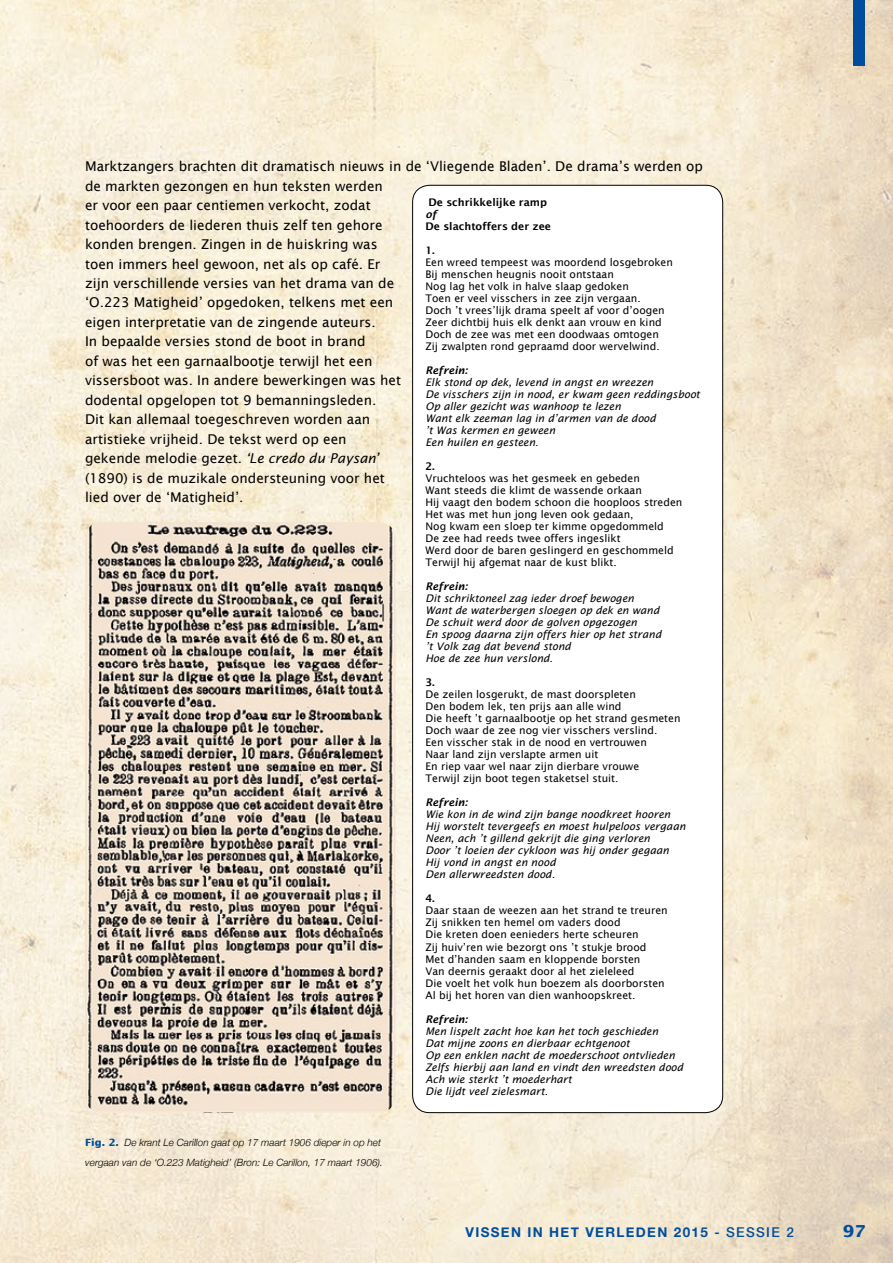
<style>
.page{position:relative;width:893px;height:1263px;background:#fff}
.page>*{position:absolute;margin:0;border:0;box-sizing:border-box;transform-origin:0 0}
.t1{font:700 16.5px "Lucida Sans";color:#004d9d}
.t2{font:13.5px/19.5px "Lucida Sans";color:#000}
.t3{font:700 13.5px "Helvetica Neue";letter-spacing:.1em;color:#004d9d}
.t4{font:10.5px/12px "Lucida Sans";color:#000}
.t5{font:italic 10.5px/12px "Lucida Sans";color:#000}
.t6{font:600 10.5px "Lucida Sans";color:#000}
.t7{font:italic 600 10.5px "Lucida Sans";color:#000}
.t8{font:italic 300 10.05px/19.5px "Helvetica Neue";color:#000}
.s1{font-family:"Lucida Sans Std";font-style:italic}
.s2{font-style:normal}
.s3{font-family:"Lucida Sans";font-weight:700;font-style:normal;color:#004d9d}
.s4{font-weight:500}
</style>
<div class="page">
<img style="left:0;top:0;width:893px;height:1263px">
<div style="left:853px;top:0;width:12px;height:66px;background:#004d9d"></div>
<img style="left:85px;top:522px;width:310px;height:591px">
<div style="left:413px;top:185px;width:310px;height:927px;background:#fff;border-radius:17px"></div>
<p class="t2" style="left:85px;top:156px;width:619px">Marktzangers brachten dit dramatisch nieuws in de ‘Vliegende Bladen’. De drama’s werden op de markten gezongen en hun teksten werden<br>er voor een paar centiemen verkocht, zodat<br>toehoorders de liederen thuis zelf ten gehore<br>konden brengen. Zingen in de huiskring was<br>toen immers heel gewoon, net als op café. Er<br>zijn verschillende versies van het drama van de<br>‘O.223 Matigheid’ opgedoken, telkens met een<br>eigen interpretatie van de zingende auteurs.<br>In bepaalde versies stond de boot in brand<br>of was het een garnaalbootje terwijl het een<br>vissersboot was. In andere bewerkingen was het<br>dodental opgelopen tot 9 bemanningsleden.<br>Dit kan allemaal toegeschreven worden aan<br>artistieke vrijheid. De tekst werd op een<br>gekende melodie gezet. <span class="s1">‘Le credo du Paysan’<br></span>(1890) is de muzikale ondersteuning voor het<br>lied over de ‘Matigheid’.</p>
<p class="t6" style="left:429px;top:197px;width:120px">De schrikkelijke ramp</p>
<p class="t7" style="left:426px;top:209px;width:12px">of</p>
<p class="t6" style="left:426px;top:221px;width:127px">De slachtoffers der zee</p>
<p class="t6" style="left:426px;top:245px;width:11px">1.</p>
<p class="t4" style="left:426px;top:257px;width:249px">Een wreed tempeest was moordend losgebroken Bij menschen heugnis nooit ontstaan<br>Nog lag het volk in halve slaap gedoken<br>Toen er veel visschers in zee zijn vergaan.<br>Doch ’t vrees’lijk drama speelt af voor d’oogen Zeer dichtbij huis elk denkt aan vrouw en kind Doch de zee was met een doodwaas omtogen Zij zwalpten rond gepraamd door wervelwind.</p>
<p class="t7" style="left:426px;top:365px;width:44px">Refrein:</p>
<p class="t5" style="left:426px;top:377px;width:276px">Elk stond op dek, levend in angst en wreezen<br>De visschers zijn in nood, er kwam geen reddingsboot Op aller gezicht was wanhoop te lezen<br>Want elk zeeman lag in d’armen van de dood<br>’t Was kermen en geween<br>Een huilen en gesteen.</p>
<p class="t6" style="left:426px;top:461px;width:11px">2.</p>
<p class="t4" style="left:426px;top:473px;width:258px">Vruchteloos was het gesmeek en gebeden<br>Want steeds die klimt de wassende orkaan<br>Hij vaagt den bodem schoon die hooploos streden Het was met hun jong leven ook gedaan,<br>Nog kwam een sloep ter kimme opgedommeld<br>De zee had reeds twee offers ingeslikt<br>Werd door de baren geslingerd en geschommeld Terwijl hij afgemat naar de kust blikt.</p>
<p class="t7" style="left:426px;top:581px;width:44px">Refrein:</p>
<p class="t5" style="left:426px;top:593px;width:237px">Dit schriktoneel zag ieder droef bewogen Want de waterbergen sloegen op dek en wand De schuit werd door de golven opgezogen<br>En spoog daarna zijn offers hier op het strand ’t Volk zag dat bevend stond<br>Hoe de zee hun verslond.</p>
<p class="t6" style="left:426px;top:677px;width:11px">3.</p>
<p class="t4" style="left:426px;top:689px;width:257px">De zeilen losgerukt, de mast doorspleten<br>Den bodem lek, ten prijs aan alle wind<br>Die heeft ’t garnaalbootje op het strand gesmeten Doch waar de zee nog vier visschers verslind.<br>Een visscher stak in de nood en vertrouwen<br>Naar land zijn verslapte armen uit<br>En riep vaar wel naar zijn dierbare vrouwe<br>Terwijl zijn boot tegen staketsel stuit.</p>
<p class="t7" style="left:426px;top:797px;width:44px">Refrein:</p>
<p class="t5" style="left:426px;top:809px;width:262px">Wie kon in de wind zijn bange noodkreet hooren Hij worstelt tevergeefs en moest hulpeloos vergaan Neen, ach ’t gillend gekrijt die ging verloren<br>Door ’t loeien der cykloon was hij onder gegaan Hij vond in angst en nood<br>Den allerwreedsten dood.</p>
<p class="t6" style="left:426px;top:893px;width:11px">4.</p>
<p class="t4" style="left:426px;top:905px;width:244px">Daar staan de weezen aan het strand te treuren Zij snikken ten hemel om vaders dood<br>Die kreten doen eenieders herte scheuren<br>Zij huiv’ren wie bezorgt ons ’t stukje brood Met d’handen saam en kloppende borsten<br>Van deernis geraakt door al het zieleleed<br>Die voelt het volk hun boezem als doorborsten Al bij het horen van dien wanhoopskreet.</p>
<p class="t7" style="left:426px;top:1013px;width:44px">Refrein:</p>
<p class="t5" style="left:426px;top:1025px;width:259px">Men lispelt zacht hoe kan het toch geschieden<br>Dat mijne zoons en dierbaar echtgenoot<br>Op een enklen nacht de moederschoot ontvlieden Zelfs hierbij aan land en vindt den wreedsten dood Ach wie sterkt ’t moederhart<br>Die lijdt veel zielesmart<span class="s2">.</span></p>
<p class="t8" style="left:85px;top:1132px;width:299px"><span class="s3">Fig. 2.</span> De krant Le Carillon gaat op 17 maart 1906 dieper in op het vergaan van de ‘O.223 Matigheid’ (Bron: Le Carillon, 17 maart 1906).</p>
<p class="t3" style="left:466px;top:1221px;width:330px">VISSEN IN HET VERLEDEN 2015 <span class="s4">- SESSIE 2</span></p>
<h1 class="t1" style="left:843px;top:1221px;width:24px">97</h1>
</div>
